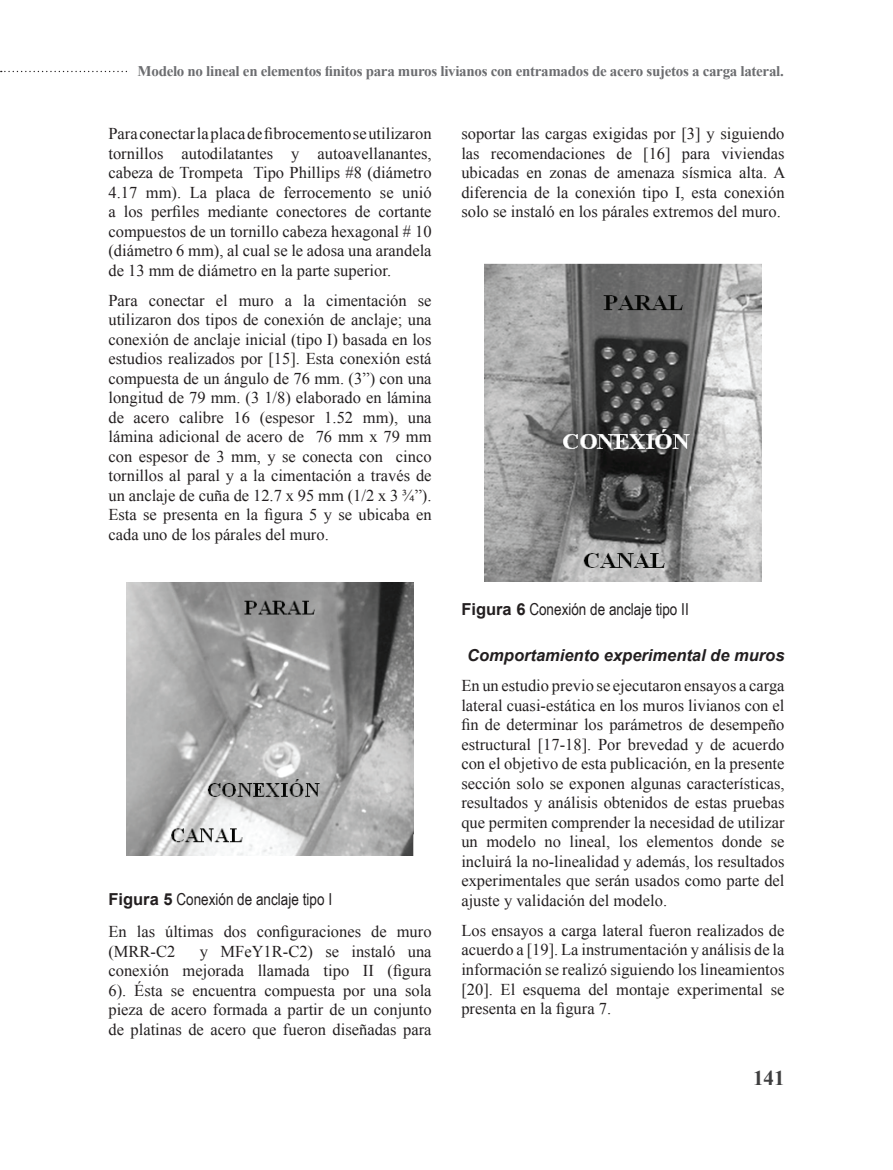
<style>
.page{position:relative;width:893px;height:1170px;background:#fff}
.page>*{position:absolute;margin:0;border:0;box-sizing:border-box;transform-origin:0 0}
.t1{font:700 21px "Times New Roman";color:#3e3e3f}
.t2{font:16.5px/19.5px "Times New Roman";color:#231f20;text-align:justify}
.t3{font:16.5px "Arial Narrow";color:#231f20}
.t4{font:italic 700 16.5px "Arial";color:#231f20}
.t5{font:700 15px "Times New Roman";letter-spacing:-.02em;color:#6c6d70}
.s1{font-family:"Arial";font-weight:700}
</style>
<div class="page">
<svg style="left:1px;top:71px;width:126px;height:1px"></svg>
<img style="left:126px;top:582px;width:288px;height:273px">
<img style="left:484px;top:263px;width:278px;height:319px">
<p class="t5" style="left:138px;top:61px;width:648px">Modelo no lineal en elementos finitos para muros livianos con entramados de acero sujetos a carga lateral.</p>
<p class="t2" style="left:108px;top:123px;width:325px">Para conectar la placa de fibrocemento se utilizaron tornillos autodilatantes y autoavellanantes, cabeza de Trompeta Tipo Phillips #8 (diámetro 4.17 mm). La placa de ferrocemento se unió a los perfiles mediante conectores de cortante compuestos de un tornillo cabeza hexagonal # 10 (diámetro 6 mm), al cual se le adosa una arandela de 13 mm de diámetro en la parte superior.</p>
<p class="t2" style="left:108px;top:290px;width:325px">Para conectar el muro a la cimentación se utilizaron dos tipos de conexión de anclaje; una conexión de anclaje inicial (tipo I) basada en los estudios realizados por [15]. Esta conexión está compuesta de un ángulo de 76 mm. (3”) con una longitud de 79 mm. (3 1/8) elaborado en lámina de acero calibre 16 (espesor 1.52 mm), una lámina adicional de acero de 76 mm x 79 mm con espesor de 3 mm, y se conecta con cinco tornillos al paral y a la cimentación a través de un anclaje de cuña de 12.7 x 95 mm (1/2 x 3 ¾”).<br>Esta se presenta en la figura 5 y se ubicaba en cada uno de los párales del muro.</p>
<p class="t3" style="left:108px;top:886px;width:225px"><span class="s1">Figura 5</span> Conexión de anclaje tipo I</p>
<p class="t2" style="left:108px;top:921px;width:325px">En las últimas dos configuraciones de muro (MRR-C2</p>
<p class="t2" style="left:108px;top:940px;width:325px;text-indent:92px">y MFeY1R-C2) se instaló una conexión mejorada llamada tipo II (figura 6). Ésta se encuentra compuesta por una sola pieza de acero formada a partir de un conjunto de platinas de acero que fueron diseñadas para</p>
<p class="t2" style="left:461px;top:123px;width:326px">soportar las cargas exigidas por [3] y siguiendo las recomendaciones de [16] para viviendas ubicadas en zonas de amenaza sísmica alta. A diferencia de la conexión tipo I, esta conexión solo se instaló en los párales extremos del muro.</p>
<p class="t3" style="left:461px;top:597px;width:229px"><span class="s1">Figura 6</span> Conexión de anclaje tipo II</p>
<p class="t4" style="left:467px;top:644px;width:319px">Comportamiento experimental de muros</p>
<p class="t2" style="left:461px;top:675px;width:325px">En un estudio previo se ejecutaron ensayos a carga lateral cuasi-estática en los muros livianos con el fin de determinar los parámetros de desempeño estructural [17-18]. Por brevedad y de acuerdo con el objetivo de esta publicación, en la presente sección solo se exponen algunas características, resultados y análisis obtenidos de estas pruebas que permiten comprender la necesidad de utilizar un modelo no lineal, los elementos donde se incluirá la no-linealidad y además, los resultados experimentales que serán usados como parte del ajuste y validación del modelo.</p>
<p class="t2" style="left:461px;top:920px;width:325px">Los ensayos a carga lateral fueron realizados de acuerdo a [19]. La instrumentación y análisis de la información se realizó siguiendo los lineamientos [20]. El esquema del montaje experimental se presenta en la figura 7.</p>
<p class="t1" style="left:753px;top:1063px;width:33px">141</p>
</div>
